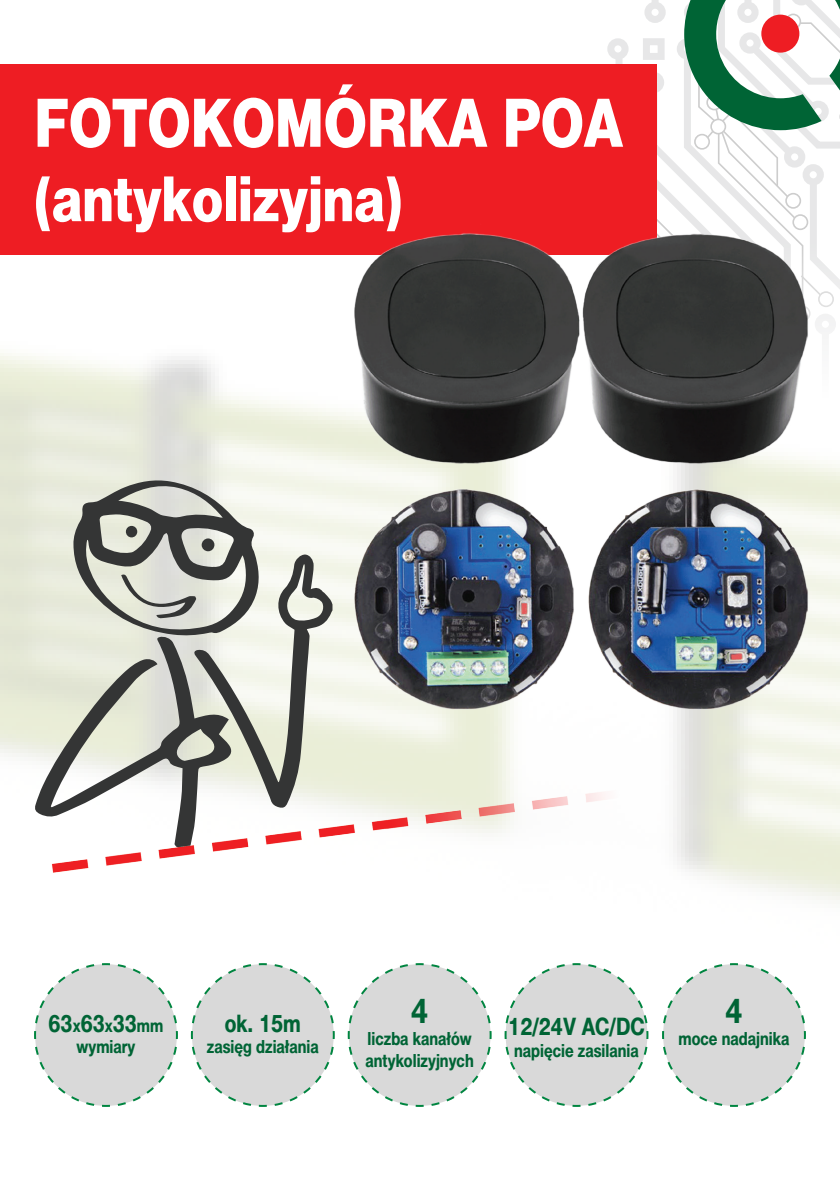
<style>
.page{position:relative;width:840px;height:1191px;background:#fff}
.page>*{position:absolute;margin:0;border:0;box-sizing:border-box;transform-origin:0 0}
.t1{font:66.6px "Switzer Cnd EFN Heavy";color:#fff}
.t2{font:62px "Switzer Cnd EFN Heavy";color:#fff}
.t3{font:700 34px "Switzer Cnd EFN";color:#006435}
.t4{font:700 24px "Switzer Cnd EFN";color:#006435}
.t5{font:700 18px "Switzer Cnd EFN";color:#006435}
.s1{font-size:18px}
</style>
<div class="page">
<div style="left:0;top:65px;width:656px;height:190px;background:#ee1d23"></div>
<svg style="left:584px;top:0;width:256px;height:289px"></svg>
<div style="left:760px;top:15px;width:38px;height:38px;background:#ee1d23;border-radius:50%"></div>
<img style="left:241px;top:130px;width:598px;height:679px">
<svg style="left:34px;top:635px;width:39px;height:125px;background:#e0e2d2"></svg>
<svg style="left:73px;top:479px;width:259px;height:281px;background:#b9bbb2"></svg>
<svg style="left:34px;top:963px;width:144px;height:144px"></svg>
<svg style="left:190px;top:963px;width:145px;height:144px"></svg>
<svg style="left:347px;top:963px;width:145px;height:144px"></svg>
<svg style="left:662px;top:963px;width:144px;height:144px"></svg>
<svg style="left:504px;top:963px;width:145px;height:144px"></svg>
<img style="left:34px;top:760px;width:629px;height:113px">
<p class="t1" style="left:34px;top:84px;width:590px">FOTOKOMÓRKA POA</p>
<p class="t2" style="left:34px;top:163px;width:370px">(antykolizyjna)</p>
<p class="t4" style="left:49px;top:1009px;width:116px">63<span class="s1">x</span>63<span class="s1">x</span>33<span class="s1">mm</span></p>
<p class="t5" style="left:76px;top:1036px;width:60px">wymiary</p>
<p class="t4" style="left:225px;top:1009px;width:77px">ok. 15m</p>
<p class="t5" style="left:207px;top:1036px;width:113px">zasięg działania</p>
<p class="t3" style="left:411px;top:991px;width:19px">4</p>
<p class="t5" style="left:367px;top:1028px;width:105px">liczba kanałów</p>
<p class="t5" style="left:365px;top:1049px;width:110px">antykolizyjnych</p>
<p class="t4" style="left:508px;top:1012px;width:138px">12/24V AC/DC</p>
<p class="t5" style="left:514px;top:1040px;width:126px">napięcie zasilania</p>
<p class="t3" style="left:725px;top:991px;width:19px">4</p>
<p class="t5" style="left:678px;top:1028px;width:112px">moce nadajnika</p>
</div>
